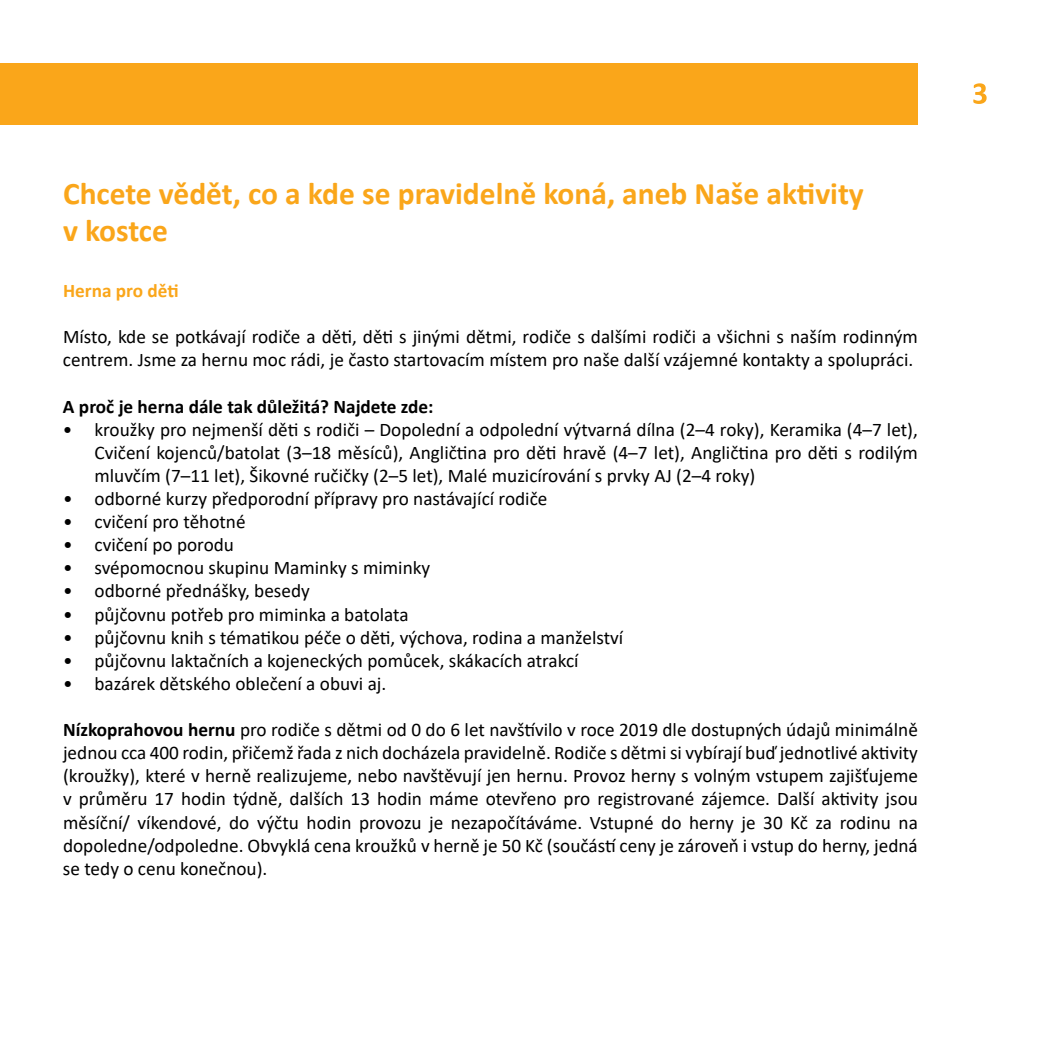
<style>
.page{position:relative;width:1042px;height:1042px;background:#fff}
.page>*{position:absolute;margin:0;border:0;box-sizing:border-box;transform-origin:0 0}
.t1{font:700 31.5px/37.8px "Calibri";color:#faa61a}
.t2{font:19.25px/23.1px "Calibri";color:#000;text-align:justify}
.t3{font:700 19.25px "Calibri";color:#000}
.t4{font:700 19.25px "Calibri";color:#faa61a}
.s1{font-weight:700}
</style>
<div class="page">
<div style="left:0;top:63px;width:918px;height:61px;background:#faa61a"></div>
<svg style="left:973px;top:83px;width:13px;height:21px"></svg>
<p class="t1" style="left:63px;top:174px;width:802px">Chcete vědět, co a kde se pravidelně koná, aneb Naše aktivity v kostce</p>
<p class="t4" style="left:63px;top:277px;width:117px">Herna pro děti</p>
<p class="t2" style="left:63px;top:325px;width:856px">Místo, kde se potkávají rodiče a děti, děti s jinými dětmi, rodiče s dalšími rodiči a všichni s naším rodinným centrem. Jsme za hernu moc rádi, je často startovacím místem pro naše další vzájemné kontakty a spolupráci.</p>
<p class="t3" style="left:63px;top:393px;width:372px">A proč je herna dále tak důležitá? Najdete zde:</p>
<p class="t2" style="left:94px;top:417px;width:825px;text-indent:-32px">• kroužky pro nejmenší děti s rodiči – Dopolední a odpolední výtvarná dílna (2–4 roky), Keramika (4–7 let), Cvičení kojenců/batolat (3–18 měsíců), Angličtina pro děti hravě (4–7 let), Angličtina pro děti s rodilým mluvčím (7–11 let), Šikovné ručičky (2–5 let), Malé muzicírování s prvky AJ (2–4 roky)</p>
<p class="t2" style="left:63px;top:487px;width:486px">• odborné kurzy předporodní přípravy pro nastávající rodiče</p>
<p class="t2" style="left:63px;top:510px;width:184px">• cvičení pro těhotné</p>
<p class="t2" style="left:63px;top:533px;width:172px">• cvičení po porodu</p>
<p class="t2" style="left:63px;top:556px;width:369px">• svépomocnou skupinu Maminky s miminky</p>
<p class="t2" style="left:63px;top:579px;width:248px">• odborné přednášky, besedy</p>
<p class="t2" style="left:63px;top:602px;width:347px">• půjčovnu potřeb pro miminka a batolata</p>
<p class="t2" style="left:63px;top:625px;width:562px">• půjčovnu knih s tématikou péče o děti, výchova, rodina a manželství</p>
<p class="t2" style="left:63px;top:648px;width:517px">• půjčovnu laktačních a kojeneckých pomůcek, skákacích atrakcí</p>
<p class="t2" style="left:63px;top:671px;width:325px">• bazárek dětského oblečení a obuvi aj.</p>
<p class="t2" style="left:63px;top:718px;width:856px"><span class="s1">Nízkoprahovou hernu</span> pro rodiče s dětmi od 0 do 6 let navštívilo v roce 2019 dle dostupných údajů minimálně jednou cca 400 rodin, přičemž řada z nich docházela pravidelně. Rodiče s dětmi si vybírají buď jednotlivé aktivity (kroužky), které v herně realizujeme, nebo navštěvují jen hernu. Provoz herny s volným vstupem zajišťujeme v průměru 17 hodin týdně, dalších 13 hodin máme otevřeno pro registrované zájemce. Další aktivity jsou měsíční/ víkendové, do výčtu hodin provozu je nezapočítáváme. Vstupné do herny je 30 Kč za rodinu na dopoledne/odpoledne. Obvyklá cena kroužků v herně je 50 Kč (součástí ceny je zároveň i vstup do herny, jedná se tedy o cenu konečnou).</p>
</div>
